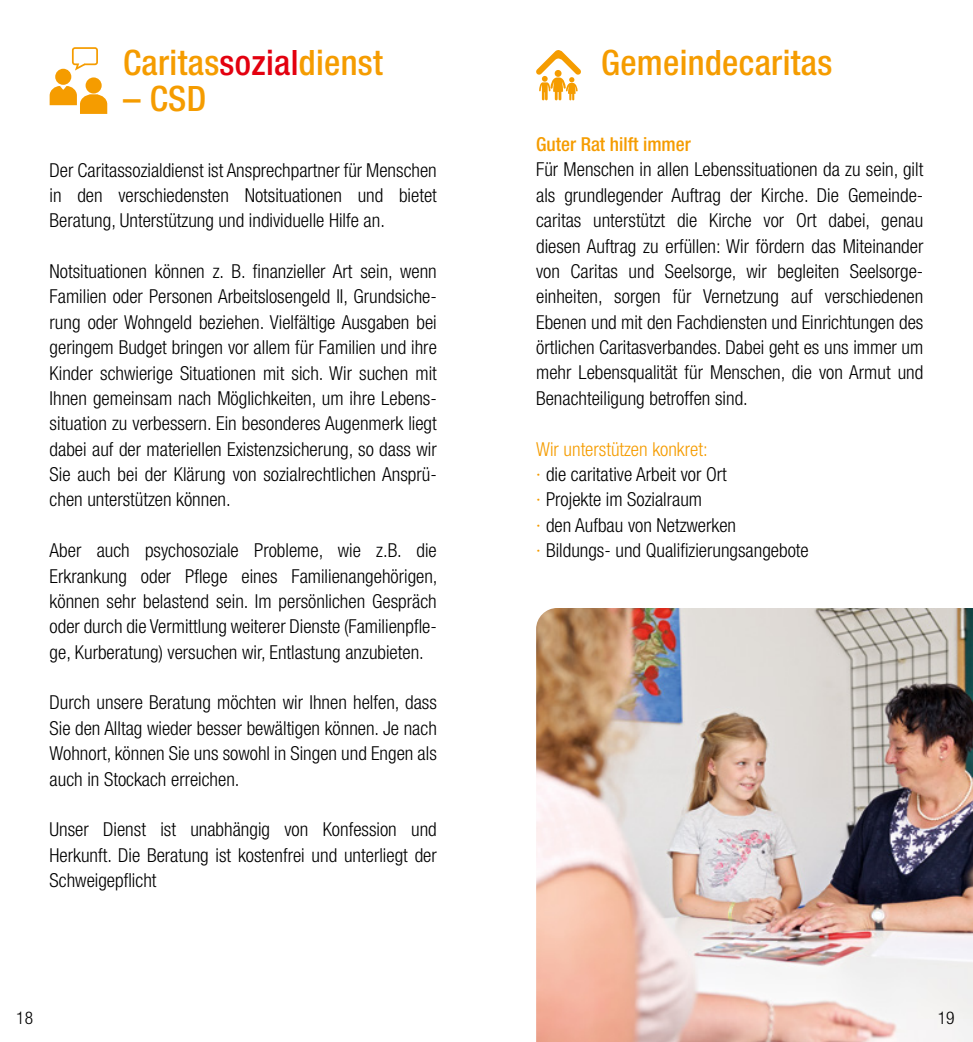
<style>
.page{position:relative;width:973px;height:1042px;background:#fff}
.page>*{position:absolute;margin:0;border:0;box-sizing:border-box;transform-origin:0 0}
.t1{font:500 condensed 35px "Helvetica Neue LT Std";letter-spacing:.01em;color:#f59c00}
.t2{font:300 condensed 19.25px/25.4px "Helvetica Neue LT Std";color:#000;text-align:justify}
.t3{font:500 condensed 19.25px "Helvetica Neue LT Std";color:#f59c00}
.t4{font:300 condensed 17.5px "Helvetica Neue LT Std";color:#000}
.s1{color:#e3000f}
.s2{color:#f59c00}
</style>
<div class="page">
<svg style="left:50px;top:47px;width:57px;height:67px"></svg>
<img style="left:536px;top:608px;width:436px;height:434px">
<svg style="left:536px;top:50px;width:45px;height:50px"></svg>
<h1 class="t1" style="left:123px;top:41px;width:261px">Caritas<span class="s1">sozial</span>dienst</h1>
<h1 class="t1" style="left:123px;top:78px;width:85px">– CSD</h1>
<p class="t2" style="left:50px;top:157px;width:388px">Der Caritassozialdienst ist Ansprechpartner für Menschen in den verschiedensten Notsituationen und bietet Beratung, Unterstützung und individuelle Hilfe an.</p>
<p class="t2" style="left:50px;top:258px;width:388px">Notsituationen können z. B. finanzieller Art sein, wenn Familien oder Personen Arbeitslosengeld II, Grundsiche&shy;rung oder Wohngeld beziehen. Vielfältige Ausgaben bei geringem Budget bringen vor allem für Familien und ihre Kinder schwierige Situationen mit sich. Wir suchen mit Ihnen gemeinsam nach Möglichkeiten, um ihre Lebens&shy;situation zu verbessern. Ein besonderes Augenmerk liegt dabei auf der materiellen Existenzsicherung, so dass wir Sie auch bei der Klärung von sozialrechtlichen Ansprü&shy;chen unterstützen können.</p>
<p class="t2" style="left:50px;top:537px;width:389px">Aber auch psychosoziale Probleme, wie z.B. die Erkrankung oder Pflege eines Familienangehörigen, können sehr belastend sein. Im persönlichen Gespräch oder durch die Vermittlung weiterer Dienste (Familienpfle&shy;ge, Kurberatung) versuchen wir, Entlastung anzubieten.</p>
<p class="t2" style="left:50px;top:690px;width:388px">Durch unsere Beratung möchten wir Ihnen helfen, dass Sie den Alltag wieder besser bewältigen können. Je nach Wohnort, können Sie uns sowohl in Singen und Engen als auch in Stockach erreichen.</p>
<p class="t2" style="left:50px;top:816px;width:388px">Unser Dienst ist unabhängig von Konfession und Herkunft. Die Beratung ist kostenfrei und unterliegt der Schweigepflicht</p>
<p class="t4" style="left:16px;top:1008px;width:18px">18</p>
<h1 class="t1" style="left:601px;top:42px;width:233px">Gemeindecaritas</h1>
<p class="t3" style="left:536px;top:133px;width:156px">Guter Rat hilft immer</p>
<p class="t2" style="left:536px;top:157px;width:388px">Für Menschen in allen Lebenssituationen da zu sein, gilt als grundlegender Auftrag der Kirche. Die Gemeinde&shy;caritas unterstützt die Kirche vor Ort dabei, genau diesen Auftrag zu erfüllen: Wir fördern das Miteinander von Caritas und Seelsorge, wir begleiten Seelsorge&shy;einheiten, sorgen für Vernetzung auf verschiedenen Ebenen und mit den Fachdiensten und Einrichtungen des örtlichen Caritasverbandes. Dabei geht es uns immer um mehr Lebensqualität für Menschen, die von Armut und Benachteiligung betroffen sind.</p>
<p class="t2" style="left:536px;top:436px;width:274px;text-align:left"><span class="s2">Wir unterstützen konkret:<br>∙</span> die caritative Arbeit vor Ort<br><span class="s2">∙</span> Projekte im Sozialraum<br><span class="s2">∙</span> den Aufbau von Netzwerken<br><span class="s2">∙</span> Bildungs- und Qualifizierungsangebote</p>
<p class="t4" style="left:937px;top:1008px;width:18px">19</p>
</div>
